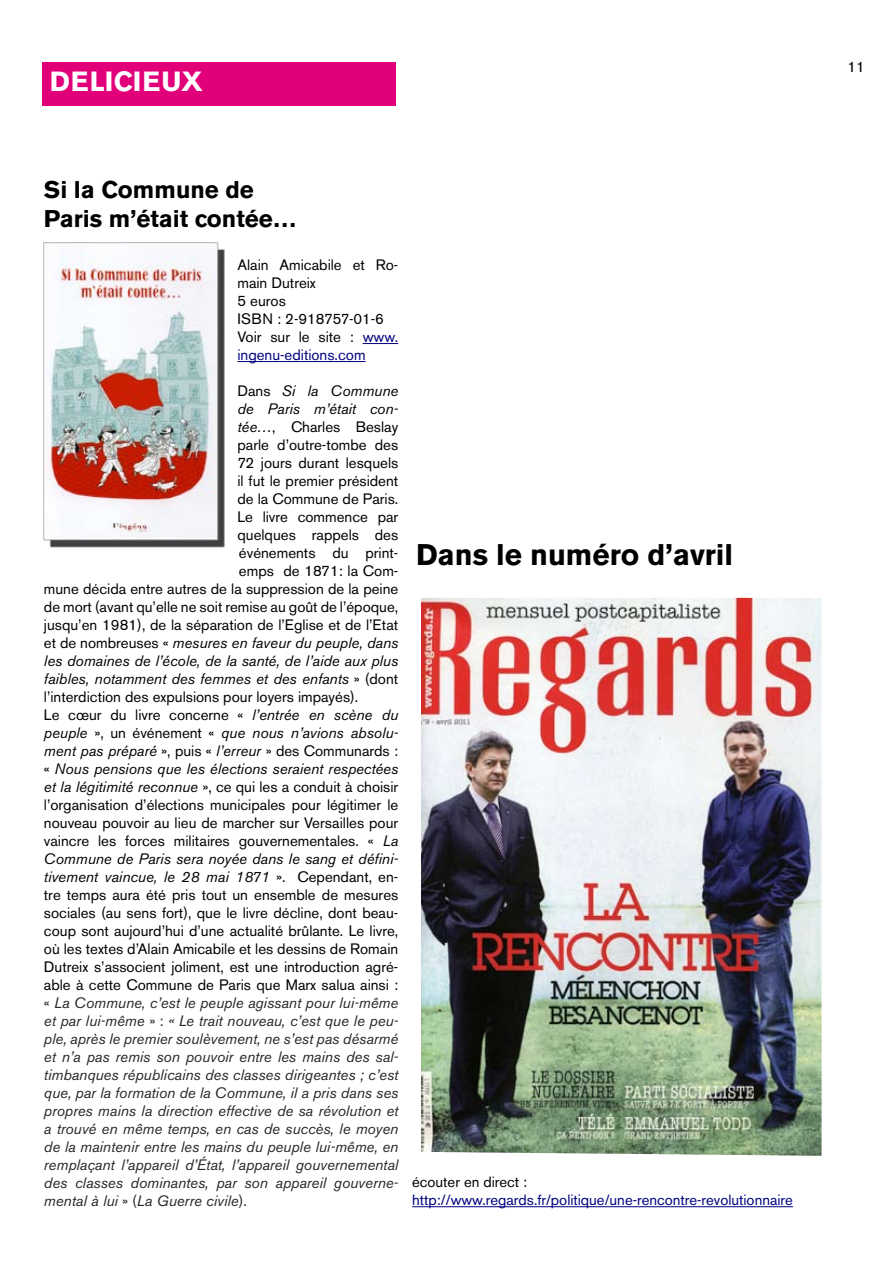
<style>
.page{position:relative;width:893px;height:1263px;background:#fff}
.page>*{position:absolute;margin:0;border:0;box-sizing:border-box;transform-origin:0 0}
.t1{font:700 29.55px "Akzidenz Grotesk BE";color:#000}
.t2{font:700 27.45px "Akzidenz Grotesk BE";color:#fff}
.t3{font:700 24px/28.8px "Akzidenz Grotesk BE";color:#000}
.t4{font:15px/18px "Akzidenz Grotesk BE";color:#000}
.t5{font:italic 15px "Akzidenz Grotesk BE";color:#262626}
.t6{font:italic 15px "Akzidenz Grotesk BE";color:#000}
.t7{font:14.85px "Akzidenz Grotesk BE";color:#000080}
.t8{font:14.85px "Akzidenz Grotesk BE";color:#000}
.s1{color:#000080}
.s2{font-style:normal}
.s3{font-style:italic}
</style>
<div class="page">
<hr style="left:363px;top:343px;width:35px;height:1px;background:#000080">
<hr style="left:237px;top:361px;width:129px;height:1px;background:#000080">
<hr style="left:412px;top:1206px;width:381px;height:1px;background:#000080">
<img style="left:421px;top:598px;width:401px;height:558px">
<div style="left:42px;top:62px;width:353px;height:44px;background:#e2007a"></div>
<img style="left:44px;top:242px;width:181px;height:306px">
<h2 class="t2" style="left:50px;top:65px;width:102px">Delicieux</h2>
<h3 class="t3" style="left:44px;top:175px;width:255px">Si la Commune de<br>Paris m’était contée…</h3>
<p class="t4" style="left:237px;top:256px;width:162px">Alain Amicabile et Ro&shy;main Dutreix<br>5 euros<br>ISBN : 2-918757-01-6<br>Voir sur le site : <span class="s1">www. ingenu-editions.com</span></p>
<p class="t6" style="left:237px;top:382px;width:162px"><span class="s2">Dans</span> Si la Commune</p>
<p class="t6" style="left:237px;top:400px;width:162px">de Paris m’était con-</p>
<p class="t4" style="left:237px;top:418px;width:162px"><span class="s3">tée…</span>, Charles Beslay</p>
<p class="t4" style="left:237px;top:436px;width:162px">parle d’outre-tombe des</p>
<p class="t4" style="left:237px;top:454px;width:162px">72 jours durant lesquels</p>
<p class="t4" style="left:237px;top:472px;width:162px">il fut le premier président</p>
<p class="t4" style="left:237px;top:490px;width:162px">de la Commune de Paris.</p>
<p class="t4" style="left:237px;top:508px;width:162px">Le livre commence par</p>
<p class="t4" style="left:237px;top:526px;width:162px">quelques rappels des</p>
<p class="t4" style="left:239px;top:544px;width:161px">événements du print-</p>
<p class="t4" style="left:239px;top:562px;width:161px">emps de 1871: la Com-</p>
<p class="t4" style="left:44px;top:580px;width:356px">mune décida entre autres de la suppression de la peine</p>
<p class="t4" style="left:44px;top:598px;width:356px">de mort (avant qu’elle ne soit remise au goût de l’époque,</p>
<p class="t4" style="left:44px;top:616px;width:356px">jusqu’en 1981), de la séparation de l’Eglise et de l’Etat</p>
<p class="t6" style="left:44px;top:634px;width:356px"><span class="s2">et de nombreuses «</span> mesures en faveur du peuple, dans</p>
<p class="t6" style="left:44px;top:652px;width:356px">les domaines de l’école, de la santé, de l’aide aux plus</p>
<p class="t6" style="left:44px;top:670px;width:356px">faibles, notamment des femmes et des enfants <span class="s2">» (dont</span></p>
<p class="t4" style="left:44px;top:688px;width:316px">l’interdiction des expulsions pour loyers impayés).</p>
<p class="t4" style="left:44px;top:706px;width:356px">Le cœur du livre concerne « <span class="s3">l’entrée en scène du</span></p>
<p class="t6" style="left:44px;top:724px;width:356px">peuple <span class="s2">», un événement «</span> que nous n’avions absolu-</p>
<p class="t6" style="left:44px;top:742px;width:356px">ment pas préparé <span class="s2">», puis «</span> l’erreur <span class="s2">» des Communards :</span></p>
<p class="t6" style="left:44px;top:760px;width:356px"><span class="s2">«</span> Nous pensions que les élections seraient respectées</p>
<p class="t4" style="left:44px;top:778px;width:356px"><span class="s3">et la légitimité reconnue</span> », ce qui les a conduit à choisir</p>
<p class="t4" style="left:44px;top:796px;width:356px">l’organisation d’élections municipales pour légitimer le</p>
<p class="t4" style="left:44px;top:814px;width:356px">nouveau pouvoir au lieu de marcher sur Versailles pour</p>
<p class="t4" style="left:44px;top:832px;width:356px">vaincre les forces militaires gouvernementales. « <span class="s3">La</span></p>
<p class="t6" style="left:44px;top:850px;width:356px">Commune de Paris sera noyée dans le sang et défini-</p>
<p class="t6" style="left:44px;top:868px;width:356px">tivement vaincue, le 28 mai 1871 <span class="s2">». Cependant, en-</span></p>
<p class="t4" style="left:44px;top:886px;width:356px">tre temps aura été pris tout un ensemble de mesures</p>
<p class="t4" style="left:44px;top:904px;width:356px">sociales (au sens fort), que le livre décline, dont beau-</p>
<p class="t4" style="left:44px;top:922px;width:356px">coup sont aujourd’hui d’une actualité brûlante. Le livre,</p>
<p class="t4" style="left:44px;top:940px;width:356px">où les textes d’Alain Amicabile et les dessins de Romain</p>
<p class="t4" style="left:44px;top:958px;width:356px">Dutreix s’associent joliment, est une introduction agré-</p>
<p class="t4" style="left:44px;top:976px;width:356px">able à cette Commune de Paris que Marx salua ainsi :</p>
<p class="t5" style="left:44px;top:994px;width:356px"><span class="s2">«</span> La Commune, c’est le peuple agissant pour lui-même</p>
<p class="t5" style="left:44px;top:1012px;width:356px">et par lui-même <span class="s2">» :</span> « Le trait nouveau, c’est que le peu-</p>
<p class="t5" style="left:44px;top:1030px;width:356px">ple, après le premier soulèvement, ne s’est pas désarmé</p>
<p class="t5" style="left:44px;top:1048px;width:356px">et n’a pas remis son pouvoir entre les mains des sal-</p>
<p class="t5" style="left:44px;top:1066px;width:356px">timbanques républicains des classes dirigeantes ; c’est</p>
<p class="t5" style="left:44px;top:1084px;width:356px">que, par la formation de la Commune, il a pris dans ses</p>
<p class="t5" style="left:44px;top:1102px;width:356px">propres mains la direction effective de sa révolution et</p>
<p class="t5" style="left:44px;top:1120px;width:356px">a trouvé en même temps, en cas de succès, le moyen</p>
<p class="t5" style="left:44px;top:1138px;width:356px">de la maintenir entre les mains du peuple lui-même, en</p>
<p class="t5" style="left:44px;top:1156px;width:356px">remplaçant l’appareil d’État, l’appareil gouvernemental</p>
<p class="t5" style="left:44px;top:1174px;width:356px">des classes dominantes, par son appareil gouverne-</p>
<p class="t5" style="left:44px;top:1192px;width:204px">mental à lui <span class="s2">» (</span>La Guerre civile<span class="s2">).</span></p>
<h1 class="t1" style="left:416px;top:538px;width:319px">Dans le numéro d’avril</h1>
<p class="t8" style="left:412px;top:1173px;width:117px">écouter en direct :</p>
<p class="t7" style="left:412px;top:1191px;width:382px">http://www.regards.fr/politique/une-rencontre-revolutionnaire</p>
<p class="t4" style="left:847px;top:58px;width:19px">11</p>
</div>
